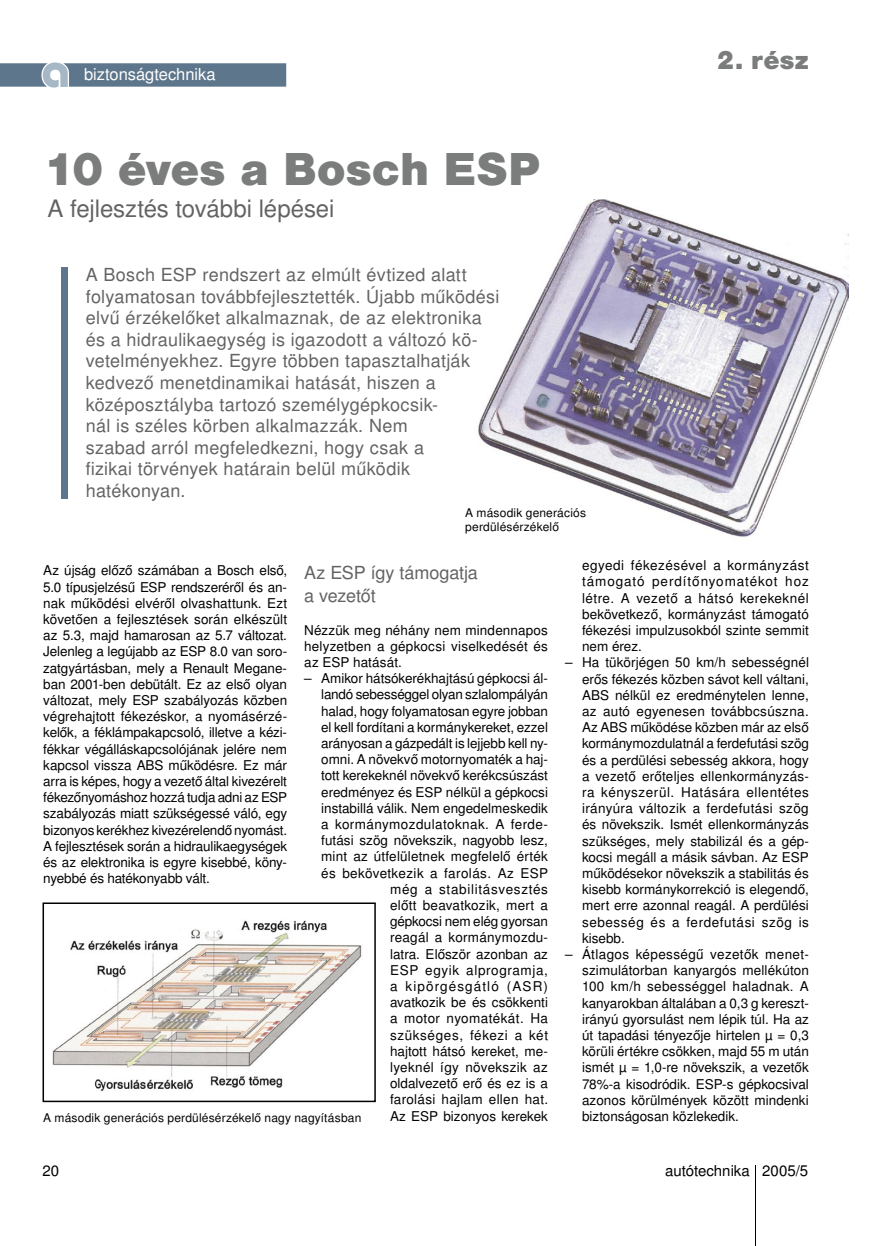
<style>
.page{position:relative;width:872px;height:1246px;background:#fff}
.page>*{position:absolute;margin:0;border:0;box-sizing:border-box;transform-origin:0 0}
.t1{font:900 48px "Nimbus San TOT";color:#7b7c7c}
.t2{font:900 27px "Nimbus San TOT";color:#7b7c7c}
.t3{font:24px "Nimbus Sans LOT";letter-spacing:-.005em;color:#636363}
.t4{font:18px/21.6px "Nimbus Sans LOT";letter-spacing:.015em;color:#636363}
.t5{font:18px/23.4px "Nimbus Sans LOT";letter-spacing:-.01em;color:#636363}
.t6{font:16.5px "Nimbus Sans LOT";color:#fff}
.t7{font:15px "Nimbus Sans LOT";color:#000}
.t8{font:13.5px/16.2px "Nimbus Sans LOT";color:#000;text-align:justify}
.t9{font:12px/14.4px "Nimbus Sans LOT";letter-spacing:.015em;color:#000}
</style>
<div class="page">
<img style="left:478px;top:199px;width:370px;height:338px">
<svg style="left:43px;top:902px;width:333px;height:200px"></svg>
<div style="left:62px;top:268px;width:6px;height:231px;background:#5d768b"></div>
<hr style="left:755px;top:1165px;width:1px;height:81px;background:#000">
<svg style="left:0;top:62px;width:286px;height:26px;background:#748a9c"></svg>
<p class="t6" style="left:84px;top:64px;width:133px">biztonságtechnika</p>
<h1 class="t1" style="left:43px;top:142px;width:498px">10 éves a Bosch ESP</h1>
<h3 class="t3" style="left:48px;top:194px;width:288px">A fejlesztés további lépései</h3>
<p class="t4" style="left:86px;top:264px;width:415px">A Bosch ESP rendszert az elmúlt évtized alatt folyamatosan továbbfejlesztették. Újabb működési elvű érzékelőket alkalmaznak, de az elektronika és a hidraulikaegység is igazodott a változó kö&shy;vetelményekhez. Egyre többen tapasztalhatják kedvező menetdinamikai hatását, hiszen a középosztályba tartozó személygépkocsik-<br>nál is széles körben alkalmazzák. Nem<br>szabad arról megfeledkezni, hogy csak a<br>fizikai törvények határain belül működik hatékonyan.</p>
<p class="t9" style="left:465px;top:506px;width:122px">A második generációs perdülésérzékelő</p>
<h2 class="t2" style="left:717px;top:45px;width:93px">2. rész</h2>
<h3 class="t5" style="left:304px;top:561px;width:175px">Az ESP így támogatja a vezetőt</h3>
<p class="t8" style="left:304px;top:622px;width:245px">Nézzük meg néhány nem mindennapos helyzetben a gépkocsi viselkedését és az ESP hatását.</p>
<p class="t8" style="left:304px;top:671px;width:245px;text-align:right">– Amikor hátsókerékhajtású gépkocsi ál&shy;landó sebességgel olyan szlalompályán halad, hogy folyamatosan egyre jobban<br>el kell fordítani a kormánykereket, ezzel arányosan a gázpedált is lejjebb kell ny&shy;omni. A növekvő motornyomaték a haj&shy;tott kerekeknél növekvő kerékcsúszást eredményez és ESP nélkül a gépkocsi instabillá válik. Nem engedelmeskedik<br>a kormánymozdulatoknak. A ferde&shy;futási szög növekszik, nagyobb lesz, mint az útfelületnek megfelelő érték és bekövetkezik a farolás. Az ESP még a stabilitásvesztés<br>előtt beavatkozik, mert a<br>gépkocsi nem elég gyorsan<br>reagál a kormánymozdu-<br>latra. Először azonban az<br>ESP egyik alprogramja,<br>a kipörgésgátló (ASR)<br>avatkozik be és csökkenti<br>a motor nyomatékát. Ha<br>szükséges, fékezi a két<br>hajtott hátsó kereket, me-<br>lyeknél így növekszik az<br>oldalvezető erő és ez is a<br>farolási hajlam ellen hat.<br>Az ESP bizonyos kerekek</p>
<p class="t8" style="left:43px;top:563px;width:245px">Az újság előző számában a Bosch első, 5.0 típusjelzésű ESP rendszeréről és an&shy;nak működési elvéről olvashattunk. Ezt követően a fejlesztések során elkészült az 5.3, majd hamarosan az 5.7 változat.<br>Jelenleg a legújabb az ESP 8.0 van soro&shy;zatgyártásban, mely a Renault Megane&shy;ban 2001-ben debütált. Ez az első olyan változat, mely ESP szabályozás közben végrehajtott fékezéskor, a nyomásérzé&shy;kelők, a féklámpakapcsoló, illetve a kézi&shy;fékkar végálláskapcsolójának jelére nem kapcsol vissza ABS működésre. Ez már arra is képes, hogy a vezető által kivezérelt fékezőnyomáshoz hozzá tudja adni az ESP szabályozás miatt szükségessé váló, egy bizonyos kerékhez kivezérelendő nyomást.<br>A fejlesztések során a hidraulikaegységek és az elektronika is egyre kisebbé, köny&shy;nyebbé és hatékonyabb vált.</p>
<p class="t9" style="left:43px;top:1111px;width:319px">A második generációs perdülésérzékelő nagy nagyításban</p>
<p class="t8" style="left:582px;top:558px;width:228px">egyedi fékezésével a kormányzást támogató perdítőnyomatékot hoz létre. A vezető a hátsó kerekeknél bekövetkező, kormányzást támogató fékezési impulzusokból szinte semmit nem érez.</p>
<p class="t8" style="left:582px;top:655px;width:228px;text-indent:-17px">– Ha tükörjégen 50 km/h sebességnél erős fékezés közben sávot kell váltani, ABS nélkül ez eredménytelen lenne, az autó egyenesen továbbcsúszna.<br>Az ABS működése közben már az első kormánymozdulatnál a ferdefutási szög és a perdülési sebesség akkora, hogy a vezető erőteljes ellenkormányzás&shy;ra kényszerül. Hatására ellentétes irányúra változik a ferdefutási szög és növekszik. Ismét ellenkormányzás szükséges, mely stabilizál és a gép&shy;kocsi megáll a másik sávban. Az ESP működésekor növekszik a stabilitás és kisebb kormánykorrekció is elegendő, mert erre azonnal reagál. A perdülési sebesség és a ferdefutási szög is kisebb.</p>
<p class="t8" style="left:582px;top:946px;width:228px;text-indent:-17px">– Átlagos képességű vezetők menet&shy;szimulátorban kanyargós mellékúton 100 km/h sebességgel haladnak. A kanyarokban általában a 0,3 g kereszt&shy;irányú gyorsulást nem lépik túl. Ha az út tapadási tényezője hirtelen μ = 0,3 körüli értékre csökken, majd 55 m után ismét μ = 1,0-re növekszik, a vezetők 78%-a kisodródik. ESP-s gépkocsival azonos körülmények között mindenki biztonságosan közlekedik.</p>
<p class="t7" style="left:43px;top:1162px;width:18px">20</p>
<p class="t7" style="left:665px;top:1162px;width:144px">autótechnika 2005/5</p>
</div>
